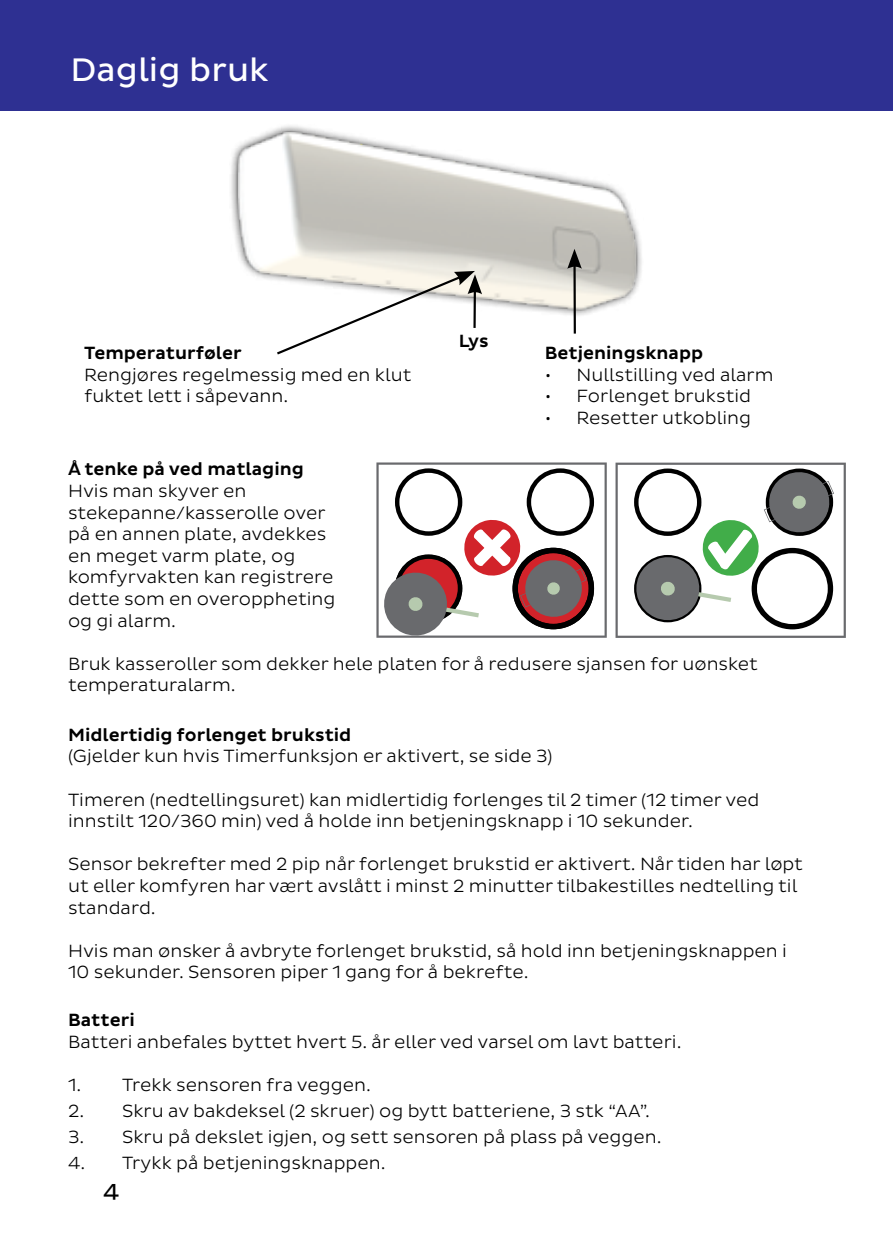
<style>
.page{position:relative;width:893px;height:1259px;background:#fff}
.page>*{position:absolute;margin:0;border:0;box-sizing:border-box;transform-origin:0 0}
.t1{font:33.3px "Pluto Sans";color:#fff}
.t2{font:24px "Pluto Sans";color:#000}
.t3{font:300 18px/21.6px "Pluto Sans";color:#000}
.t4{font:500 18px "Pluto Sans";color:#000}
</style>
<div class="page">
<div style="left:0;top:0;width:893px;height:110px;background:#2e3092"></div>
<img style="left:218px;top:110px;width:435px;height:206px">
<hr style="left:573px;top:264px;width:3px;height:69px;background:#000">
<svg style="left:567px;top:249px;width:15px;height:20px"></svg>
<svg style="left:275px;top:271px;width:207px;height:84px"></svg>
<svg style="left:376px;top:462px;width:231px;height:176px"></svg>
<svg style="left:615px;top:462px;width:231px;height:176px"></svg>
<h1 class="t1" style="left:70px;top:50px;width:200px">Daglig bruk</h1>
<p class="t4" style="left:84px;top:343px;width:159px">Temperaturføler</p>
<p class="t3" style="left:84px;top:364px;width:329px">Rengjøres regelmessig med en klut fuktet lett i såpevann.</p>
<p class="t4" style="left:459px;top:331px;width:31px">Lys</p>
<p class="t4" style="left:545px;top:343px;width:160px">Betjeningsknapp</p>
<p class="t3" style="left:545px;top:364px;width:230px">• Nullstilling ved alarm</p>
<p class="t3" style="left:545px;top:386px;width:208px">• Forlenget brukstid</p>
<p class="t3" style="left:545px;top:407px;width:208px">• Resetter utkobling</p>
<p class="t4" style="left:68px;top:459px;width:237px">Å tenke på ved matlaging</p>
<p class="t3" style="left:68px;top:480px;width:269px">Hvis man skyver en stekepanne/kasserolle over på en annen plate, avdekkes en meget varm plate, og komfyrvakten kan registrere dette som en overoppheting og gi alarm.</p>
<p class="t3" style="left:68px;top:653px;width:691px">Bruk kasseroller som dekker hele platen for å redusere sjansen for uønsket temperaturalarm.</p>
<p class="t4" style="left:68px;top:724px;width:285px">Midlertidig forlenget brukstid</p>
<p class="t3" style="left:68px;top:745px;width:486px">(Gjelder kun hvis Timerfunksjon er aktivert, se side 3)</p>
<p class="t3" style="left:68px;top:789px;width:693px">Timeren (nedtellingsuret) kan midlertidig forlenges til 2 timer (12 timer ved innstilt 120/360 min) ved å holde inn betjeningsknapp i 10 sekunder.</p>
<p class="t3" style="left:68px;top:853px;width:736px">Sensor bekrefter med 2 pip når forlenget brukstid er aktivert. Når tiden har løpt ut eller komfyren har vært avslått i minst 2 minutter tilbakestilles nedtelling til standard.</p>
<p class="t3" style="left:68px;top:940px;width:720px">Hvis man ønsker å avbryte forlenget brukstid, så hold inn betjeningsknappen i<br>10 sekunder. Sensoren piper 1 gang for å bekrefte.</p>
<p class="t4" style="left:68px;top:1010px;width:68px">Batteri</p>
<p class="t3" style="left:68px;top:1031px;width:615px">Batteri anbefales byttet hvert 5. år eller ved varsel om lavt batteri.</p>
<p class="t3" style="left:68px;top:1074px;width:304px">1. Trekk sensoren fra veggen.</p>
<p class="t3" style="left:68px;top:1100px;width:583px">2. Skru av bakdeksel (2 skruer) og bytt batteriene, 3 stk “AA”.</p>
<p class="t3" style="left:68px;top:1126px;width:595px">3. Skru på dekslet igjen, og sett sensoren på plass på veggen.</p>
<p class="t3" style="left:68px;top:1152px;width:319px">4. Trykk på betjeningsknappen.</p>
<h2 class="t2" style="left:103px;top:1178px;width:18px">4</h2>
</div>
